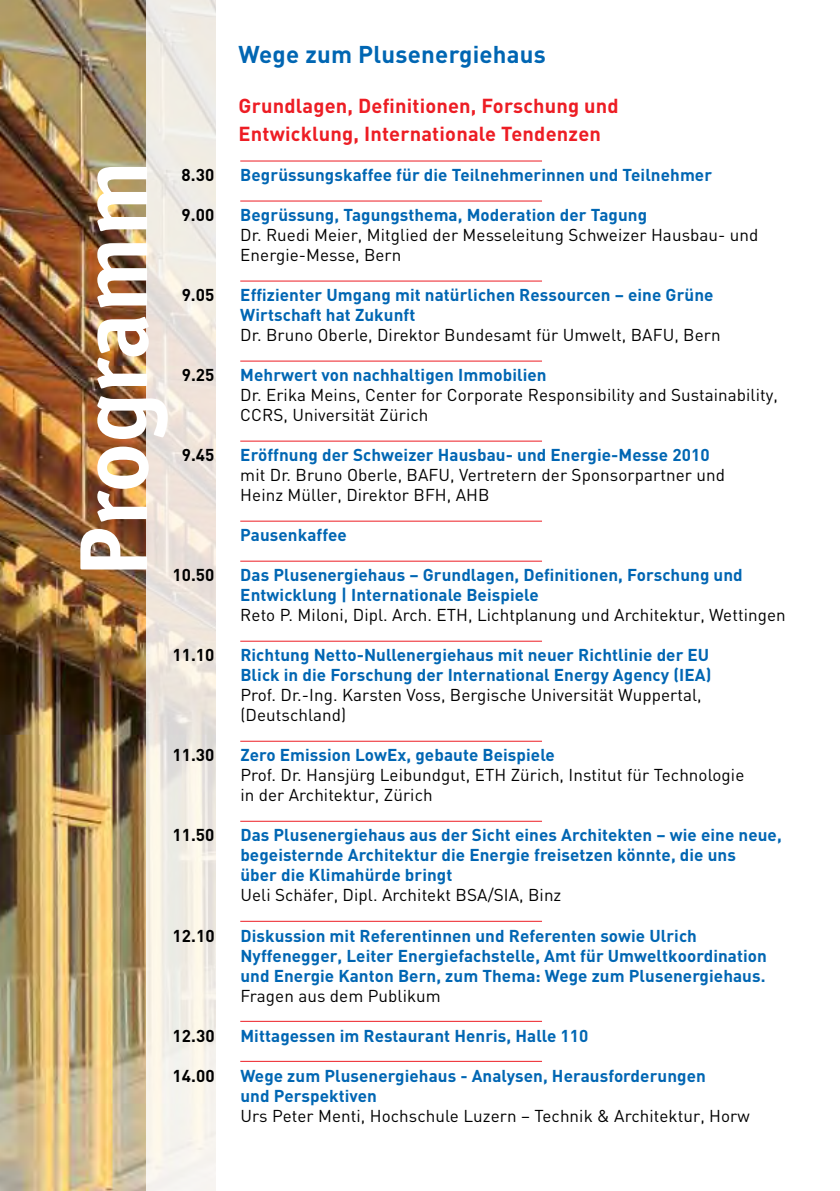
<style>
.page{position:relative;width:840px;height:1191px;background:#fff}
.page>*{position:absolute;margin:0;border:0;box-sizing:border-box;transform-origin:0 0}
.t1{font:700 97.2px "Officina Sans";letter-spacing:.005em;color:#fff}
.t2{font:700 24px "DIN";letter-spacing:.01em;color:#0066b3}
.t3{font:700 20px/28.8px "DIN";letter-spacing:.01em;color:#ed1d24}
.t4{font:700 17px/20px "DIN";letter-spacing:.005em;color:#0066b3}
.t5{font:17px/20px "DIN";letter-spacing:.005em;color:#000}
.t6{font:700 17px "DIN";letter-spacing:.005em;color:#000}
.s1{font-weight:700}
.s2{font-weight:700;color:#0066b3}
.s3{color:#000}
</style>
<div class="page">
<img style="left:0;top:0;width:146px;height:1191px">
<svg style="left:146px;top:0;width:70px;height:1191px;background:#f0eae2"></svg>
<hr style="left:240px;top:160px;width:301px;height:1px;background:#ed1d24">
<hr style="left:240px;top:200px;width:301px;height:1px;background:#ed1d24">
<hr style="left:240px;top:280px;width:301px;height:1px;background:#ed1d24">
<hr style="left:240px;top:360px;width:301px;height:1px;background:#ed1d24">
<hr style="left:240px;top:440px;width:301px;height:1px;background:#ed1d24">
<hr style="left:240px;top:520px;width:301px;height:1px;background:#ed1d24">
<hr style="left:240px;top:560px;width:301px;height:1px;background:#ed1d24">
<hr style="left:240px;top:640px;width:301px;height:1px;background:#ed1d24">
<hr style="left:240px;top:740px;width:301px;height:1px;background:#ed1d24">
<hr style="left:240px;top:820px;width:301px;height:1px;background:#ed1d24">
<hr style="left:240px;top:920px;width:301px;height:1px;background:#ed1d24">
<hr style="left:240px;top:1020px;width:301px;height:1px;background:#ed1d24">
<hr style="left:240px;top:1060px;width:301px;height:1px;background:#ed1d24">
<h2 class="t2" style="left:238px;top:38px;width:309px">Wege zum Plusenergiehaus</h2>
<p class="t3" style="left:238px;top:90px;width:381px">Grundlagen, Definitionen, Forschung und<br>Entwicklung, Internationale Tendenzen</p>
<h1 class="t1" style="left:53px;top:577px;width:418px;rotate:-90deg">Programm</h1>
<p class="t6" style="left:181px;top:164px;width:34px">8.30</p>
<p class="t4" style="left:240px;top:164px;width:473px">Begrüssungskaffee für die Teilnehmerinnen und Teilnehmer</p>
<p class="t6" style="left:181px;top:204px;width:34px">9.00</p>
<p class="t4" style="left:240px;top:204px;width:408px">Begrüssung, Tagungsthema, Moderation der Tagung</p>
<p class="t5" style="left:240px;top:225px;width:519px">Dr. Ruedi Meier, Mitglied der Messeleitung Schweizer Hausbau- und<br>Energie-Messe, Bern</p>
<p class="t6" style="left:181px;top:284px;width:34px">9.05</p>
<p class="t4" style="left:240px;top:284px;width:474px">Effizienter Umgang mit natürlichen Ressourcen – eine Grüne<br>Wirtschaft hat Zukunft</p>
<p class="t5" style="left:240px;top:325px;width:481px">Dr. Bruno Oberle, Direktor Bundesamt für Umwelt, BAFU, Bern</p>
<p class="t5" style="left:240px;top:365px;width:539px;text-indent:-59px"><span class="s1">9.25</span> <span class="s2">Mehrwert von nachhaltigen Immobilien<br></span>Dr. Erika Meins, Center for Corporate Responsibility and Sustainability,<br>CCRS, Universität Zürich</p>
<p class="t6" style="left:181px;top:444px;width:34px">9.45</p>
<p class="t4" style="left:240px;top:444px;width:470px">Eröffnung der Schweizer Hausbau- und Energie-Messe 2010</p>
<p class="t5" style="left:240px;top:465px;width:486px">mit Dr. Bruno Oberle, BAFU, Vertretern der Sponsorpartner und<br>Heinz Müller, Direktor BFH, AHB</p>
<p class="t4" style="left:240px;top:524px;width:108px">Pausenkaffee</p>
<p class="t6" style="left:172px;top:564px;width:44px">10.50</p>
<p class="t4" style="left:240px;top:564px;width:503px">Das Plusenergiehaus – Grundlagen, Definitionen, Forschung und<br>Entwicklung | Internationale Beispiele</p>
<p class="t5" style="left:240px;top:605px;width:546px">Reto P. Miloni, Dipl. Arch. ETH, Lichtplanung und Architektur, Wettingen</p>
<p class="t4" style="left:172px;top:644px;width:540px;text-align:right"><span class="s3">11.10</span> Richtung Netto-Nullenergiehaus mit neuer Richtlinie der EU<br>Blick in die Forschung der International Energy Agency (IEA)</p>
<p class="t5" style="left:240px;top:685px;width:462px">Prof. Dr.-Ing. Karsten Voss, Bergische Universität Wuppertal, (Deutschland)</p>
<p class="t6" style="left:172px;top:744px;width:44px">11.30</p>
<p class="t4" style="left:240px;top:744px;width:316px">Zero Emission LowEx, gebaute Beispiele</p>
<p class="t5" style="left:240px;top:765px;width:505px">Prof. Dr. Hansjürg Leibundgut, ETH Zürich, Institut für Technologie in der Architektur, Zürich</p>
<p class="t6" style="left:172px;top:824px;width:44px">11.50</p>
<p class="t4" style="left:240px;top:824px;width:542px">Das Plusenergiehaus aus der Sicht eines Architekten – wie eine neue, begeisternde Architektur die Energie freisetzen könnte, die uns<br>über die Klimahürde bringt</p>
<p class="t5" style="left:240px;top:885px;width:322px">Ueli Schäfer, Dipl. Architekt BSA/SIA, Binz</p>
<p class="t6" style="left:172px;top:924px;width:44px">12.10</p>
<p class="t4" style="left:240px;top:924px;width:528px">Diskussion mit Referentinnen und Referenten sowie Ulrich<br>Nyffenegger, Leiter Energiefachstelle, Amt für Umweltkoordination und Energie Kanton Bern, zum Thema: Wege zum Plusenergiehaus.</p>
<p class="t5" style="left:240px;top:985px;width:202px">Fragen aus dem Publikum</p>
<p class="t4" style="left:172px;top:1024px;width:417px"><span class="s3">12.30</span> M ittagessen im Restaurant Henris, Halle 110</p>
<p class="t6" style="left:172px;top:1064px;width:44px">14.00</p>
<p class="t4" style="left:240px;top:1064px;width:466px">Wege zum Plusenergiehaus - Analysen, Herausforderungen und Perspektiven</p>
<p class="t5" style="left:240px;top:1105px;width:510px">Urs Peter Menti, Hochschule Luzern – Technik &amp; Architektur, Horw</p>
</div>
